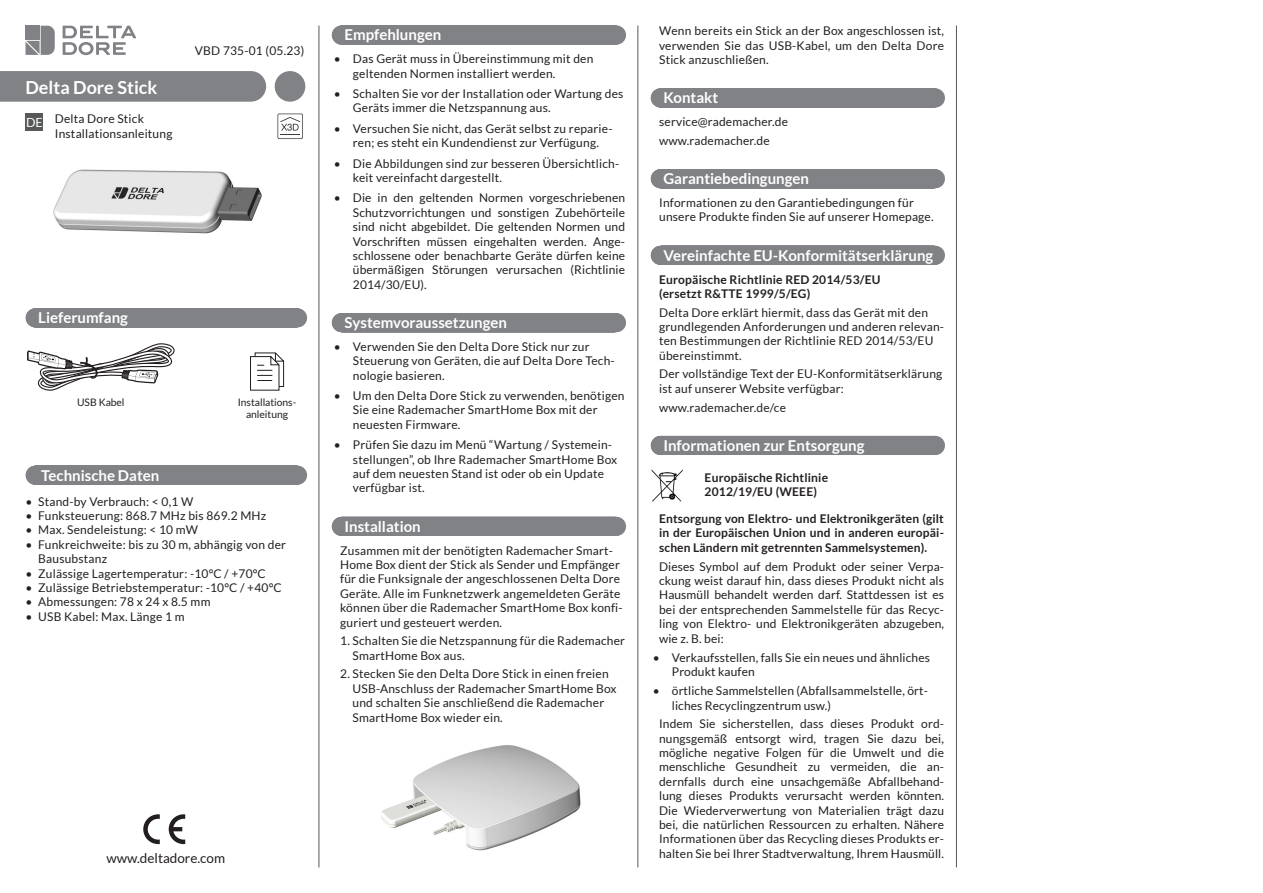
<style>
.page{position:relative;width:1263px;height:893px;background:#fff}
.page>*{position:absolute;margin:0;border:0;box-sizing:border-box;transform-origin:0 0}
.t1{font:700 18px "Lato";color:#fff}
.Sous_titre_sans_Nume{font:700 15px "Lato";color:#fff}
.t2{font:13.5px "Lato";color:#231f20}
.puces_carrés{font:12.6px "Lato";color:#fff}
.Texte_courant{font:12px/14.4px "Lato";letter-spacing:.015em;color:#231f20}
.Texte_courant-2{font:700 12px/14.4px "Lato";letter-spacing:.01em;color:#231f20}
.Sous-Titre2{font:700 12px/14.4px "Lato";letter-spacing:.015em;color:#231f20}
.t3{font:10.35px/12.5px "Lato";letter-spacing:-.005em;color:#231f20;text-align:center}
</style>
<div class="page">
<div style="left:35px;top:308px;width:263px;height:19px;background:#808285"></div>
<svg style="left:143px;top:814px;width:17px;height:30px"></svg>
<svg style="left:169px;top:814px;width:16px;height:30px"></svg>
<hr style="left:319px;top:26px;width:1px;height:841px;background:#57585a">
<svg style="left:63px;top:26px;width:73px;height:29px"></svg>
<svg style="left:26px;top:26px;width:29px;height:29px"></svg>
<div style="left:341px;top:26px;width:275px;height:19px;background:#808285"></div>
<div style="left:341px;top:313px;width:275px;height:19px;background:#808285"></div>
<div style="left:341px;top:517px;width:275px;height:19px;background:#808285"></div>
<div style="left:660px;top:88px;width:275px;height:19px;background:#808285"></div>
<div style="left:660px;top:169px;width:275px;height:19px;background:#808285"></div>
<div style="left:660px;top:246px;width:275px;height:19px;background:#808285"></div>
<div style="left:660px;top:436px;width:275px;height:19px;background:#808285"></div>
<img style="left:651px;top:469px;width:32px;height:33px">
<div style="left:35px;top:466px;width:263px;height:19px;background:#808285"></div>
<svg style="left:250px;top:352px;width:34px;height:39px"></svg>
<svg style="left:27px;top:343px;width:148px;height:48px"></svg>
<hr style="left:637px;top:26px;width:1px;height:841px;background:#57585a">
<hr style="left:956px;top:26px;width:1px;height:841px;background:#57585a">
<div style="left:0;top:71px;width:266px;height:31px;background:#808285"></div>
<div style="left:275px;top:71px;width:30px;height:31px;background:#808285;border-radius:50%"></div>
<svg style="left:277px;top:114px;width:26px;height:25px"></svg>
<img style="left:53px;top:169px;width:209px;height:65px">
<img style="left:381px;top:745px;width:200px;height:106px">
<div style="left:26px;top:114px;width:17px;height:17px;background:#57585a"></div>
<p class="t1" style="left:26px;top:77px;width:133px">Delta Dore Stick</p>
<p class="Texte_courant" style="left:55px;top:112px;width:119px">Delta Dore Stick<br>Installationsanleitung</p>
<p class="puces_carrés" style="left:26px;top:116px;width:18px">DE</p>
<p class="Texte_courant" style="left:195px;top:44px;width:111px">VBD 735-01 (05.23)</p>
<p class="Sous_titre_sans_Nume" style="left:38px;top:309px;width:91px">Lieferumfang</p>
<p class="t3" style="left:77px;top:395px;width:49px">USB Kabel</p>
<p class="t3" style="left:238px;top:395px;width:60px">Installations&shy;anleitung</p>
<p class="Sous_titre_sans_Nume" style="left:41px;top:466px;width:120px">Technische Daten</p>
<p class="Texte_courant" style="left:26px;top:494px;width:169px">• Stand-by Verbrauch: &lt; 0,1 W</p>
<p class="Texte_courant" style="left:26px;top:508px;width:242px">• Funksteuerung: 868.7 MHz bis 869.2 MHz</p>
<p class="Texte_courant" style="left:26px;top:523px;width:174px">• Max. Sendeleistung: &lt; 10 mW</p>
<p class="Texte_courant" style="left:38px;top:537px;width:249px;text-indent:-13px">• Funkreichweite: bis zu 30 m, abhängig von der<br>Bausubstanz</p>
<p class="Texte_courant" style="left:26px;top:566px;width:242px">• Zulässige Lagertemperatur: -10°C / +70°C</p>
<p class="Texte_courant" style="left:26px;top:580px;width:258px">• Zulässige Betriebstemperatur: -10°C / +40°C</p>
<p class="Texte_courant" style="left:26px;top:595px;width:187px">• Abmessungen: 78 x 24 x 8.5 mm</p>
<p class="Texte_courant" style="left:26px;top:609px;width:161px">• USB Kabel: Max. Länge 1 m</p>
<p class="t2" style="left:106px;top:851px;width:120px">www.deltadore.com</p>
<p class="Sous_titre_sans_Nume" style="left:344px;top:26px;width:98px">Empfehlungen</p>
<p class="Texte_courant" style="left:353px;top:52px;width:242px;text-indent:-19px">• Das Gerät muss in Übereinstimmung mit den geltenden Normen installiert werden.</p>
<p class="Texte_courant" style="left:353px;top:86px;width:272px;text-indent:-19px">• Schalten Sie vor der Installation oder Wartung des<br>Geräts immer die Netzspannung aus.</p>
<p class="Texte_courant" style="left:334px;top:121px;width:280px;text-align:center">• Versuchen Sie nicht, das Gerät selbst zu reparie&shy;ren; es steht ein Kundendienst zur Verfügung.</p>
<p class="Texte_courant" style="left:353px;top:156px;width:268px;text-indent:-19px">• Die Abbildungen sind zur besseren Übersichtlich&shy;keit vereinfacht dargestellt.</p>
<p class="Texte_courant" style="left:353px;top:191px;width:274px;text-align:justify;text-indent:-19px">• Die in den geltenden Normen vorgeschriebenen Schutzvorrichtungen und sonstigen Zubehörteile sind nicht abgebildet. Die geltenden Normen und Vorschriften müssen eingehalten werden. Ange&shy;schlossene oder benachbarte Geräte dürfen keine übermäßigen Störungen verursachen (Richtlinie 2014/30/EU).</p>
<p class="Sous_titre_sans_Nume" style="left:344px;top:314px;width:164px">Systemvoraussetzungen</p>
<p class="Texte_courant" style="left:353px;top:339px;width:263px;text-indent:-19px">• Verwenden Sie den Delta Dore Stick nur zur<br>Steuerung von Geräten, die auf Delta Dore Tech&shy;nologie basieren.</p>
<p class="Texte_courant" style="left:353px;top:388px;width:273px;text-indent:-19px">• Um den Delta Dore Stick zu verwenden, benötigen<br>Sie eine Rademacher SmartHome Box mit der neuesten Firmware.</p>
<p class="Texte_courant" style="left:353px;top:438px;width:266px;text-indent:-19px">• Prüfen Sie dazu im Menü “Wartung / Systemein&shy;stellungen”, ob Ihre Rademacher SmartHome Box auf dem neuesten Stand ist oder ob ein Update verfügbar ist.</p>
<p class="Sous_titre_sans_Nume" style="left:344px;top:518px;width:78px">Installation</p>
<p class="Texte_courant" style="left:340px;top:543px;width:284px">Zusammen mit der benötigten Rademacher Smart-Home Box dient der Stick als Sender und Empfänger für die Funksignale der angeschlossenen Delta Dore Geräte. Alle im Funknetzwerk angemeldeten Geräte können über die Rademacher SmartHome Box konfi&shy;guriert und gesteuert werden.</p>
<p class="Texte_courant" style="left:353px;top:634px;width:274px;text-indent:-12px">1. Schalten Sie die Netzspannung für die Rademacher<br>SmartHome Box aus.</p>
<p class="Texte_courant" style="left:353px;top:667px;width:265px;text-indent:-12px">2. Stecken Sie den Delta Dore Stick in einen freien USB-Anschluss der Rademacher SmartHome Box und schalten Sie anschließend die Rademacher SmartHome Box wieder ein.</p>
<p class="Texte_courant" style="left:659px;top:24px;width:286px;text-align:justify">Wenn bereits ein Stick an der Box angeschlossen ist, verwenden Sie das USB-Kabel, um den Delta Dore Stick anzuschließen.</p>
<p class="Sous_titre_sans_Nume" style="left:663px;top:89px;width:56px">Kontakt</p>
<p class="Texte_courant" style="left:659px;top:115px;width:130px">service@rademacher.de</p>
<p class="Texte_courant" style="left:659px;top:133px;width:112px">www.rademacher.de</p>
<p class="Sous_titre_sans_Nume" style="left:663px;top:170px;width:147px">Garantiebedingungen</p>
<p class="Texte_courant" style="left:659px;top:195px;width:276px">Informationen zu den Garantiebedingungen für unsere Produkte finden Sie auf unserer Homepage.</p>
<p class="Sous_titre_sans_Nume" style="left:663px;top:247px;width:271px">Vereinfachte EU-Konformitätserklärung</p>
<p class="Texte_courant-2" style="left:659px;top:272px;width:223px">Europäische Richtlinie RED 2014/53/EU (ersetzt R&amp;TTE 1999/5/EG)</p>
<p class="Texte_courant" style="left:659px;top:305px;width:286px">Delta Dore erklärt hiermit, dass das Gerät mit den grundlegenden Anforderungen und anderen relevan&shy;ten Bestimmungen der Richtlinie RED 2014/53/EU übereinstimmt.</p>
<p class="Texte_courant" style="left:659px;top:367px;width:285px">Der vollständige Text der EU-Konformitätserklärung ist auf unserer Website verfügbar:</p>
<p class="Texte_courant" style="left:659px;top:400px;width:128px">www.rademacher.de/ce</p>
<p class="Sous_titre_sans_Nume" style="left:663px;top:437px;width:203px">Informationen zur Entsorgung</p>
<p class="Sous-Titre2" style="left:705px;top:470px;width:125px">Europäische Richtlinie<br>2012/19/EU (WEEE)</p>
<p class="Texte_courant-2" style="left:659px;top:511px;width:286px;text-align:justify">Entsorgung von Elektro- und Elektronikgeräten (gilt in der Europäischen Union und in anderen europäi&shy;schen Ländern mit getrennten Sammelsystemen).</p>
<p class="Texte_courant" style="left:659px;top:559px;width:286px;text-align:justify">Dieses Symbol auf dem Produkt oder seiner Verpa&shy;ckung weist darauf hin, dass dieses Produkt nicht als Hausmüll behandelt werden darf. Stattdessen ist es bei der entsprechenden Sammelstelle für das Recyc&shy;ling von Elektro- und Elektronikgeräten abzugeben, wie z. B. bei:</p>
<p class="Texte_courant" style="left:672px;top:650px;width:260px;text-indent:-19px">• Verkaufsstellen, falls Sie ein neues und ähnliches<br>Produkt kaufen</p>
<p class="Texte_courant" style="left:672px;top:683px;width:258px;text-indent:-19px">• örtliche Sammelstellen (Abfallsammelstelle, ört&shy;liches Recyclingzentrum usw.)</p>
<p class="Texte_courant" style="left:659px;top:716px;width:286px;text-align:justify">Indem Sie sicherstellen, dass dieses Produkt ord&shy;nungsgemäß entsorgt wird, tragen Sie dazu bei, mögliche negative Folgen für die Umwelt und die menschliche Gesundheit zu vermeiden, die an&shy;dernfalls durch eine unsachgemäße Abfallbehand&shy;lung dieses Produkts verursacht werden könnten.<br>Die Wiederverwertung von Materialien trägt dazu bei, die natürlichen Ressourcen zu erhalten. Nähere Informationen über das Recycling dieses Produkts er&shy;halten Sie bei Ihrer Stadtverwaltung, Ihrem Hausmüll.</p>
</div>
